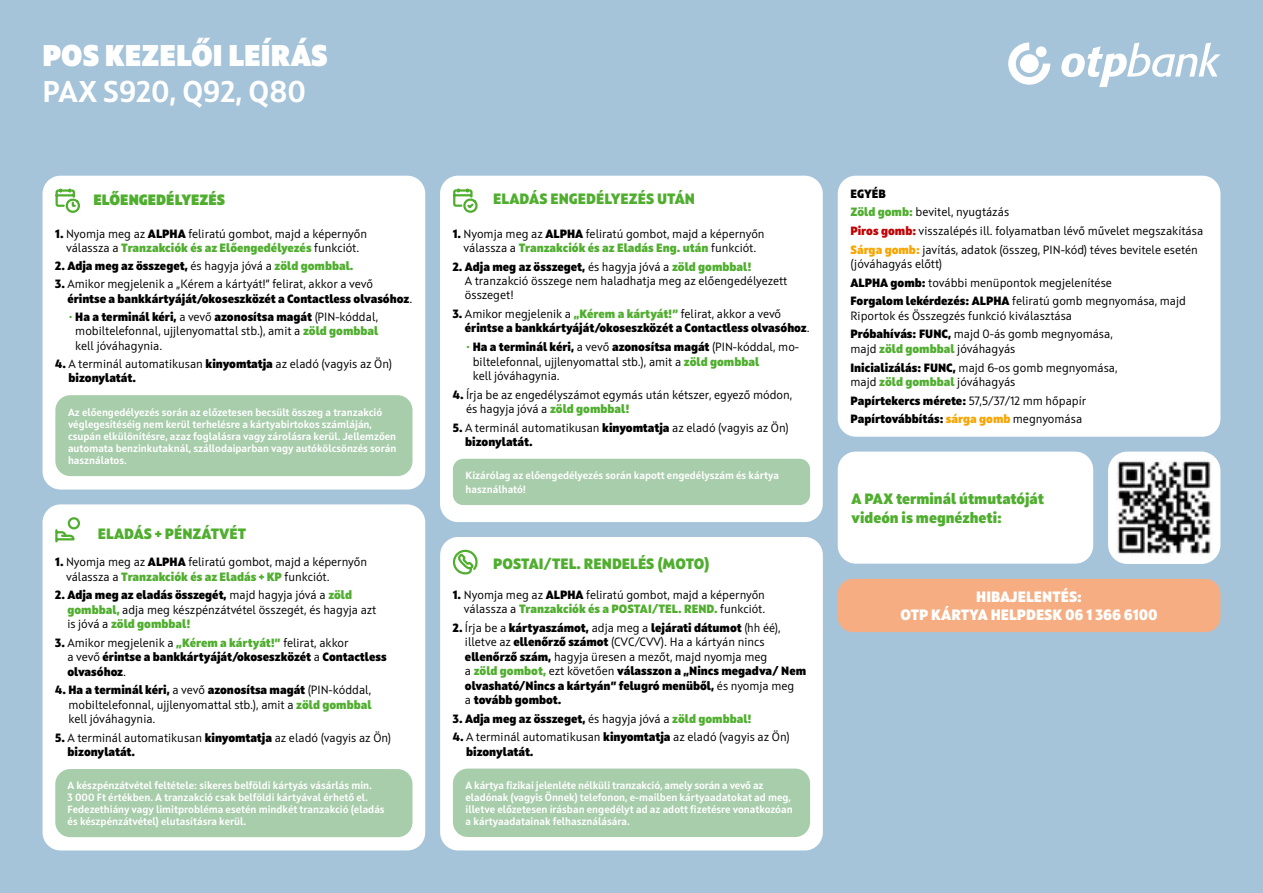
<style>
.page{position:relative;width:1263px;height:893px;background:#a5c3d9}
.page>*{position:absolute;margin:0;border:0;box-sizing:border-box;transform-origin:0 0}
.t1{font:900 30px "Squad";color:#fff}
.t2{font:700 30px "Squad";color:#fff}
.t3{font:800 15px/19.5px "Squad";color:#50ae2f}
.t4{font:800 15px/18px "Squad";color:#fff;text-align:center}
.t5{font:900 15px "Squad";color:#50ae2f}
.t6{font:12px/14.4px "Squad";color:#000}
.t7{font:800 12px/14.4px "Squad";color:#000}
.t8{font:700 10.5px/12px "Squad";color:#fff}
.s1{font-weight:800}
.s2{font-weight:800;color:#50ae2f}
.s3{font-weight:400}
.s4{color:#50ae2f}
.s5{font-weight:800;color:#c00304}
.s6{font-weight:800;color:#f7a500}
</style>
<div class="page">
<div style="left:838px;top:176px;width:382px;height:261px;background:#fff;border-radius:18px"></div>
<div style="left:838px;top:452px;width:255px;height:112px;background:#fff;border-radius:18px"></div>
<div style="left:838px;top:579px;width:382px;height:53px;background:#f6ad82;border-radius:15px"></div>
<svg style="left:1061px;top:43px;width:159px;height:44px"></svg>
<svg style="left:1008px;top:43px;width:42px;height:42px"></svg>
<div style="left:1020px;top:54px;width:19px;height:19px;background:#fff;border-radius:50%"></div>
<div style="left:1036px;top:46px;width:10px;height:11px;background:#fff;border-radius:50%"></div>
<div style="left:1108px;top:452px;width:112px;height:112px;background:#fff;border-radius:19px"></div>
<img style="left:1116px;top:461px;width:95px;height:95px">
<div style="left:43px;top:504px;width:382px;height:346px;background:#fff;border-radius:18px"></div>
<div style="left:43px;top:176px;width:382px;height:313px;background:#fff;border-radius:18px"></div>
<div style="left:55px;top:395px;width:357px;height:81px;background:#a8cdab;border-radius:15px"></div>
<div style="left:55px;top:769px;width:357px;height:68px;background:#a8cdab;border-radius:15px"></div>
<svg style="left:55px;top:188px;width:25px;height:25px"></svg>
<svg style="left:55px;top:528px;width:21px;height:15px"></svg>
<div style="left:68px;top:517px;width:12px;height:12px;border:2px solid #50ae2f;border-radius:50%"></div>
<div style="left:440px;top:176px;width:383px;height:346px;background:#fff;border-radius:18px"></div>
<div style="left:440px;top:537px;width:383px;height:313px;background:#fff;border-radius:18px"></div>
<div style="left:453px;top:459px;width:357px;height:46px;background:#a8cdab;border-radius:10px"></div>
<div style="left:453px;top:769px;width:357px;height:68px;background:#a8cdab;border-radius:15px"></div>
<svg style="left:452px;top:549px;width:26px;height:26px"></svg>
<svg style="left:453px;top:188px;width:25px;height:25px"></svg>
<h1 class="t1" style="left:43px;top:35px;width:287px">POS KEZELŐI LEÍRÁS</h1>
<h1 class="t2" style="left:43px;top:72px;width:265px">PAX S920, Q92, Q80</h1>
<p class="t5" style="left:94px;top:189px;width:133px">ELŐENGEDÉLYEZÉS</p>
<p class="t6" style="left:55px;top:226px;width:313px;text-align:center"><span class="s1">1.</span> Nyomja meg az <span class="s1">ALPHA</span> feliratú gombot, majd a képernyőn válassza a <span class="s2">Tranzakciók és az Előengedélyezés</span> funkciót.</p>
<p class="t7" style="left:55px;top:259px;width:300px">2. Adja meg az összeget, <span class="s3">és hagyja jóvá a</span> <span class="s4">zöld gombbal.</span></p>
<p class="t7" style="left:67px;top:277px;width:346px;text-indent:-12px">3. <span class="s3">Amikor megjelenik a „Kérem a kártyát!” felirat, akkor a vevő </span>érintse a bankkártyáját/okoseszközét a Contactless olvasóhoz<span class="s3">.</span></p>
<p class="t6" style="left:75px;top:310px;width:305px;text-align:justify;text-indent:-6px"><span class="s4">•</span> <span class="s1">Ha a terminál kéri,</span> a vevő <span class="s1">azonosítsa magát</span> (PIN-kóddal, mobiltelefonnal, ujjlenyomattal stb.), amit a <span class="s2">zöld gombbal </span>kell jóváhagynia.</p>
<p class="t6" style="left:68px;top:357px;width:325px;text-indent:-13px"><span class="s1">4.</span> A terminál automatikusan <span class="s1">kinyomtatja</span> az eladó (vagyis az Ön) <span class="s1">bizonylatát.</span></p>
<p class="t8" style="left:68px;top:406px;width:330px">Az előengedélyezés során az előzetesen becsült összeg a tranzakció véglegesítéséig nem kerül terhelésre a kártyabirtokos számláján, csupán elkülönítésre, azaz foglalásra vagy zárolásra kerül. Jellemzően automata benzinkutaknál, szállodaiparban vagy autókölcsönzés során használatos.</p>
<p class="t3" style="left:98px;top:524px;width:150px">ELADÁS + PÉNZÁTVÉT</p>
<p class="t6" style="left:66px;top:555px;width:303px;text-indent:-11px"><span class="s1">1.</span> Nyomja meg az <span class="s1">ALPHA</span> feliratú gombot, majd a képernyőn válassza a <span class="s2">Tranzakciók és az Eladás + KP</span> funkciót.</p>
<p class="t6" style="left:67px;top:588px;width:310px;text-indent:-12px"><span class="s1">2. Adja meg az eladás összegét,</span> majd hagyja jóvá a <span class="s2">zöld gombbal,</span> adja meg készpénzátvétel összegét, és hagyja azt is jóvá a <span class="s2">zöld gombbal!</span></p>
<p class="t7" style="left:67px;top:635px;width:321px;text-indent:-12px">3. <span class="s3">Amikor megjelenik a</span> <span class="s4">„Kérem a kártyát!”</span> <span class="s3">felirat, akkor<br>a vevő</span> érintse a bankkártyáját/okoseszközét <span class="s3">a</span> Contactless olvasóhoz<span class="s3">.</span></p>
<p class="t6" style="left:68px;top:683px;width:305px;text-align:justify;text-indent:-13px"><span class="s1">4. Ha a terminál kéri,</span> a vevő <span class="s1">azonosítsa magát</span> (PIN-kóddal, mobiltelefonnal, ujjlenyomattal stb.), amit a <span class="s2">zöld gombbal </span>kell jóváhagynia.</p>
<p class="t6" style="left:68px;top:730px;width:325px;text-indent:-12px"><span class="s1">5.</span> A terminál automatikusan <span class="s1">kinyomtatja</span> az eladó (vagyis az Ön) <span class="s1">bizonylatát.</span></p>
<p class="t8" style="left:68px;top:779px;width:319px">A készpénzátvétel feltétele: sikeres belföldi kártyás vásárlás min.<br>3 000 Ft értékben. A tranzakció csak belföldi kártyával érhető el.<br>Fedezethiány vagy limitprobléma esetén mindkét tranzakció (eladás és készpénzátvétel) elutasításra kerül.</p>
<p class="t3" style="left:493px;top:189px;width:203px">ELADÁS ENGEDÉLYEZÉS UTÁN</p>
<p class="t6" style="left:453px;top:226px;width:313px;text-align:center"><span class="s1">1.</span> Nyomja meg az <span class="s1">ALPHA</span> feliratú gombot, majd a képernyőn válassza a <span class="s2">Tranzakciók és az Eladás Eng. után</span> funkciót.</p>
<p class="t6" style="left:465px;top:259px;width:324px;text-indent:-12px"><span class="s1">2. Adja meg az összeget,</span> és hagyja jóvá a <span class="s2">zöld gombbal!<br></span>A tranzakció összege nem haladhatja meg az előengedélyezett összeget!</p>
<p class="t7" style="left:465px;top:307px;width:346px;text-indent:-12px">3. <span class="s3">Amikor megjelenik a</span> <span class="s4">„Kérem a kártyát!”</span> <span class="s3">felirat, akkor a vevő </span>érintse a bankkártyáját/okoseszközét a Contactless olvasóhoz<span class="s3">.</span></p>
<p class="t6" style="left:473px;top:340px;width:328px;text-indent:-6px"><span class="s4">•</span> <span class="s1">Ha a terminál kéri,</span> a vevő <span class="s1">azonosítsa magát</span> (PIN-kóddal, mo&shy;biltelefonnal, ujjlenyomattal stb.), amit a <span class="s2">zöld gombbal<br></span>kell jóváhagynia.</p>
<p class="t6" style="left:466px;top:387px;width:328px;text-indent:-13px"><span class="s1">4.</span> Írja be az engedélyszámot egymás után kétszer, egyező módon, és hagyja jóvá a <span class="s2">zöld gombbal!</span></p>
<p class="t6" style="left:465px;top:420px;width:325px;text-indent:-12px"><span class="s1">5.</span> A terminál automatikusan <span class="s1">kinyomtatja</span> az eladó (vagyis az Ön) <span class="s1">bizonylatát.</span></p>
<p class="t8" style="left:466px;top:469px;width:315px;line-height:13.5px">Kizárólag az előengedélyezés során kapott engedélyszám és kártya használható!</p>
<p class="t3" style="left:493px;top:554px;width:218px">POSTAI/TEL. RENDELÉS (MOTO)</p>
<p class="t6" style="left:453px;top:587px;width:314px;text-align:right"><span class="s1">1.</span> Nyomja meg az <span class="s1">ALPHA</span> feliratú gombot, majd a képernyőn válassza a <span class="s2">Tranzakciók és a POSTAI/TEL. REND.</span> funkciót.</p>
<p class="t7" style="left:465px;top:620px;width:343px;text-indent:-12px">2. <span class="s3">Írja be a</span> kártyaszámot, <span class="s3">adja meg a</span> lejárati dátumot <span class="s3">(hh éé), illetve az</span> ellenőrző számot <span class="s3">(CVC/CVV). Ha a kártyán nincs </span>ellenőrző szám, <span class="s3">hagyja üresen a mezőt, majd nyomja meg<br>a</span> <span class="s4">zöld gombot,</span> <span class="s3">ezt követően</span> válasszon a „Nincs megadva/ Nem olvasható/Nincs a kártyán” felugró menüből, <span class="s3">és nyomja meg<br>a</span> tovább gombot.</p>
<p class="t7" style="left:453px;top:711px;width:300px">3. Adja meg az összeget, <span class="s3">és hagyja jóvá a</span> <span class="s4">zöld gombbal!</span></p>
<p class="t6" style="left:466px;top:730px;width:325px;text-indent:-13px"><span class="s1">4.</span> A terminál automatikusan <span class="s1">kinyomtatja</span> az eladó (vagyis az Ön) <span class="s1">bizonylatát.</span></p>
<p class="t8" style="left:466px;top:780px;width:329px">A kártya fizikai jelenléte nélküli tranzakció, amely során a vevő az eladónak (vagyis Önnek) telefonon, e-mailben kártyaadatokat ad meg, illetve előzetesen írásban engedélyt ad az adott fizetésre vonatkozóan a kártyaadatainak felhasználására.</p>
<p class="t6" style="left:850px;top:184px;width:354px;line-height:18.6px"><span class="s1">EGYÉB<br></span><span class="s2">Zöld gomb:</span> bevitel, nyugtázás<br><span class="s5">Piros gomb:</span> visszalépés ill. folyamatban lévő művelet megszakítása <span class="s6">Sárga gomb:</span> javítás, adatok (összeg, PIN-kód) téves bevitele esetén</p>
<p class="t6" style="left:850px;top:255px;width:337px;line-height:18.6px">(jóváhagyás előtt)<br><span class="s1">ALPHA gomb:</span> további menüpontok megjelenítése<br><span class="s1">Forgalom lekérdezés: ALPHA</span> feliratú gomb megnyomása, majd</p>
<p class="t6" style="left:850px;top:306px;width:264px;line-height:18.6px">Riportok és Összegzés funkció kiválasztása<br><span class="s1">Próbahívás: FUNC,</span> majd 0-ás gomb megnyomása,</p>
<p class="t6" style="left:850px;top:339px;width:269px;line-height:18.6px">majd <span class="s2">zöld gombbal</span> jóváhagyás<br><span class="s1">Inicializálás: FUNC,</span> majd 6-os gomb megnyomása,</p>
<p class="t6" style="left:850px;top:372px;width:237px;line-height:18.6px">majd <span class="s2">zöld gombbal</span> jóváhagyás<br><span class="s1">Papírtekercs mérete:</span> 57,5/37/12 mm hőpapír<br><span class="s1">Papírtovábbítás:</span> <span class="s6">sárga gomb</span> megnyomása</p>
<p class="t3" style="left:852px;top:489px;width:194px">A PAX terminál útmutatóját videón is megnézheti:</p>
<p class="t4" style="left:900px;top:588px;width:259px">HIBAJELENTÉS:<br>OTP KÁRTYA HELPDESK 06 1 366 6100</p>
</div>
